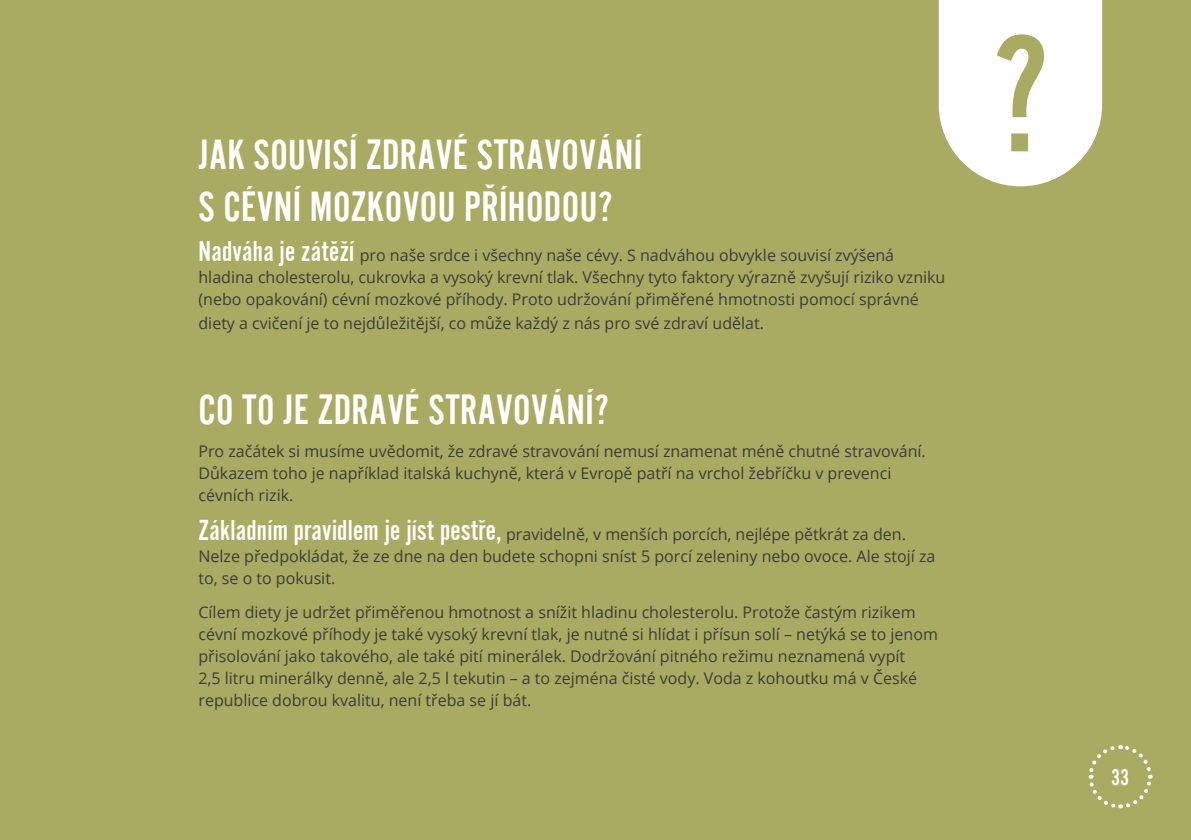
<style>
.page{position:relative;width:1191px;height:840px;background:#fff}
.page>*{position:absolute;margin:0;border:0;box-sizing:border-box;transform-origin:0 0}
.t1{font:44px/52px "Alternate Got No 2 D";letter-spacing:.01em;color:#fff}
.t2{font:24px "Alternate Got No 2 D";color:#fff}
.t3{font:16px/22px "Open Sans";color:#3c3c3b}
.s1{font-family:"Alternate Got No 2 D";font-size:30px;color:#fff}
</style>
<div class="page">
<div style="left:0;top:0;width:1191px;height:839px;background:#a8ab61"></div>
<svg style="left:938px;top:0;width:164px;height:186px"></svg>
<svg style="left:1088px;top:745px;width:65px;height:64px"></svg>
<h1 class="t1" style="left:198px;top:128px;width:445px">JAK SOUVISÍ ZDRAVÉ STRAVOVÁNÍ<br>S CÉVNÍ MOZKOVOU PŘÍHODOU?</h1>
<p class="t3" style="left:198px;top:243px;width:748px"><span class="s1">Nadváha je zátěží</span> pro naše srdce i všechny naše cévy. S nadváhou obvykle souvisí zvýšená hladina cholesterolu, cukrovka a vysoký krevní tlak. Všechny tyto faktory výrazně zvyšují riziko vzniku (nebo opakování) cévní mozkové příhody. Proto udržování přiměřené hmotnosti pomocí správné</p>
<p class="t3" style="left:198px;top:311px;width:567px">diety a cvičení je to nejdůležitější, co může každý z nás pro své zdraví udělat.</p>
<h1 class="t1" style="left:198px;top:382px;width:412px">CO TO JE ZDRAVÉ STRAVOVÁNÍ?</h1>
<p class="t3" style="left:198px;top:439px;width:729px">Pro začátek si musíme uvědomit, že zdravé stravování nemusí znamenat méně chutné stravování.<br>Důkazem toho je například italská kuchyně, která v Evropě patří na vrchol žebříčku v prevenci cévních rizik.</p>
<p class="t3" style="left:198px;top:523px;width:738px"><span class="s1">Základním pravidlem je jíst pestře,</span> pravidelně, v menších porcích, nejlépe pětkrát za den.<br>Nelze předpokládat, že ze dne na den budete schopni sníst 5 porcí zeleniny nebo ovoce. Ale stojí za to, se o to pokusit.</p>
<p class="t3" style="left:198px;top:600px;width:741px">Cílem diety je udržet přiměřenou hmotnost a snížit hladinu cholesterolu. Protože častým rizikem cévní mozkové příhody je také vysoký krevní tlak, je nutné si hlídat i přísun solí – netýká se to jenom přisolování jako takového, ale také pití minerálek. Dodržování pitného režimu neznamená vypít<br>2,5 litru minerálky denně, ale 2,5 l tekutin – a to zejména čisté vody. Voda z kohoutku má v České republice dobrou kvalitu, není třeba se jí bát.</p>
<h2 class="t2" style="left:1111px;top:763px;width:20px">33</h2>
</div>
